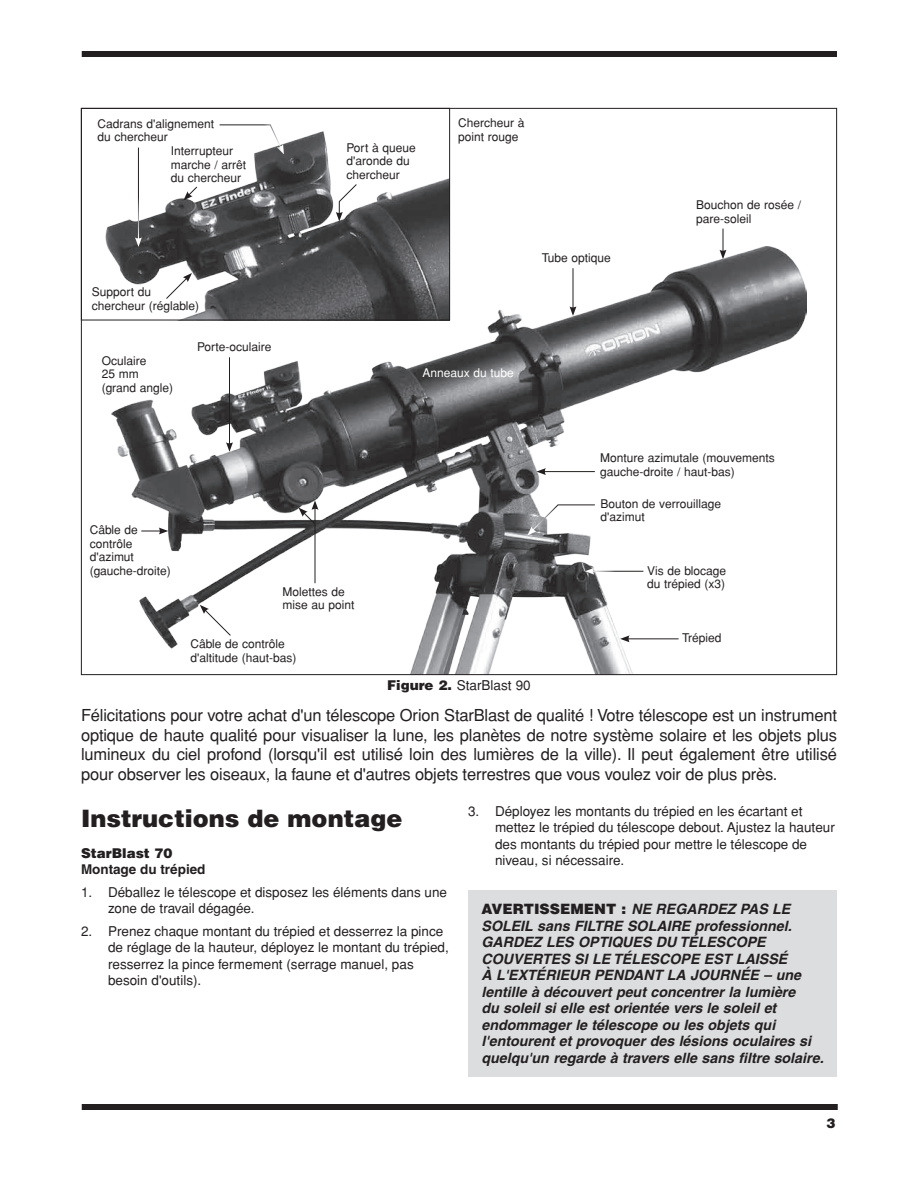
<style>
.page{position:relative;width:918px;height:1188px;background:#fff}
.page>*{position:absolute;margin:0;border:0;box-sizing:border-box;transform-origin:0 0}
.t1{font:900 24px "Helvetica";color:#231f20}
.t2{font:16.5px/19.5px "Helvetica";letter-spacing:-.01em;color:#231f20;text-align:justify}
.t3{font:italic 700 14.25px/16.5px "Helvetica";color:#231f20}
.t4{font:13.5px/16.5px "Helvetica";color:#231f20}
.t5{font:700 13.5px "Helvetica";color:#231f20}
.t6{font:900 13.5px "Helvetica";color:#231f20}
.t7{font:12px/13.5px "Helvetica";color:#231f20}
.t8{font:12px "Helvetica";color:#fff}
.s1{font-weight:900}
.s2{font-weight:900;font-style:normal}
</style>
<div class="page">
<div style="left:82px;top:51px;width:755px;height:6px;background:#231f20"></div>
<div style="left:82px;top:1104px;width:756px;height:6px;background:#231f20"></div>
<div style="left:468px;top:891px;width:369px;height:186px;background:#dcdddf"></div>
<img style="left:112px;top:247px;width:694px;height:426px">
<img style="left:105px;top:131px;width:343px;height:187px">
<div style="left:81px;top:108px;width:369px;height:212px;border:1px solid #231f20"></div>
<svg style="left:336px;top:183px;width:21px;height:38px"></svg>
<hr style="left:138px;top:148px;width:1px;height:92px;background:#fff">
<svg style="left:135px;top:237px;width:7px;height:10px"></svg>
<svg style="left:183px;top:186px;width:15px;height:14px"></svg>
<hr style="left:573px;top:268px;width:1px;height:41px;background:#231f20">
<svg style="left:570px;top:306px;width:6px;height:10px"></svg>
<svg style="left:720px;top:229px;width:6px;height:30px"></svg>
<hr style="left:543px;top:471px;width:52px;height:1px;background:#231f20">
<svg style="left:536px;top:468px;width:10px;height:7px"></svg>
<hr style="left:627px;top:638px;width:52px;height:1px;background:#231f20">
<svg style="left:620px;top:635px;width:10px;height:7px"></svg>
<hr style="left:592px;top:571px;width:51px;height:1px;background:#fff">
<svg style="left:585px;top:568px;width:9px;height:7px"></svg>
<svg style="left:527px;top:504px;width:69px;height:32px"></svg>
<hr style="left:315px;top:507px;width:1px;height:76px;background:#231f20">
<svg style="left:299px;top:500px;width:19px;height:25px"></svg>
<svg style="left:141px;top:528px;width:27px;height:6px"></svg>
<svg style="left:200px;top:605px;width:31px;height:31px"></svg>
<hr style="left:229px;top:357px;width:1px;height:88px;background:#231f20">
<svg style="left:226px;top:442px;width:7px;height:10px"></svg>
<svg style="left:165px;top:273px;width:27px;height:27px"></svg>
<svg style="left:219px;top:124px;width:65px;height:30px"></svg>
<p class="t7" style="left:98px;top:117px;width:118px">Cadrans d'alignement du chercheur</p>
<p class="t7" style="left:171px;top:144px;width:77px">Interrupteur marche / arrêt du chercheur</p>
<p class="t7" style="left:346px;top:140px;width:71px">Port à queue d'aronde du chercheur</p>
<p class="t7" style="left:458px;top:116px;width:68px">Chercheur à point rouge</p>
<p class="t7" style="left:92px;top:285px;width:109px">Support du chercheur (réglable)</p>
<p class="t7" style="left:102px;top:353px;width:73px">Oculaire<br>25 mm (grand angle)</p>
<p class="t7" style="left:197px;top:340px;width:76px">Porte-oculaire</p>
<p class="t7" style="left:542px;top:251px;width:70px">Tube optique</p>
<p class="t8" style="left:422px;top:366px;width:93px">Anneaux du tube</p>
<p class="t7" style="left:696px;top:198px;width:107px">Bouchon de rosée / pare-soleil</p>
<p class="t7" style="left:90px;top:523px;width:83px">Câble de contrôle d'azimut (gauche-droite)</p>
<p class="t7" style="left:283px;top:584px;width:74px">Molettes de mise au point</p>
<p class="t7" style="left:191px;top:637px;width:108px">Câble de contrôle d'altitude (haut-bas)</p>
<p class="t4" style="left:387px;top:677px;width:145px"><span class="s1">Figure 2.</span> StarBlast 90</p>
<p class="t7" style="left:600px;top:451px;width:176px">Monture azimutale (mouvements gauche-droite / haut-bas)</p>
<p class="t7" style="left:601px;top:497px;width:122px">Bouton de verrouillage d'azimut</p>
<p class="t7" style="left:647px;top:564px;width:81px">Vis de blocage du trépied (x3)</p>
<p class="t7" style="left:682px;top:631px;width:41px">Trépied</p>
<p class="t2" style="left:81px;top:706px;width:758px">Félicitations pour votre achat d'un télescope Orion StarBlast de qualité ! Votre télescope est un instrument optique de haute qualité pour visualiser la lune, les planètes de notre système solaire et les objets plus lumineux du ciel profond (lorsqu'il est utilisé loin des lumières de la ville). Il peut également être utilisé pour observer les oiseaux, la faune et d'autres objets terrestres que vous voulez voir de plus près.</p>
<h1 class="t1" style="left:81px;top:802px;width:323px">Instructions de montage</h1>
<p class="t6" style="left:81px;top:844px;width:93px">StarBlast 70</p>
<p class="t5" style="left:81px;top:861px;width:126px">Montage du trépied</p>
<p class="t4" style="left:108px;top:884px;width:341px;text-indent:-27px">1. Déballez le télescope et disposez les éléments dans une zone de travail dégagée.</p>
<p class="t4" style="left:108px;top:923px;width:342px;text-indent:-27px">2. Prenez chaque montant du trépied et desserrez la pince de réglage de la hauteur, déployez le montant du trépied, resserrez la pince fermement (serrage manuel, pas besoin d'outils).</p>
<p class="t4" style="left:495px;top:803px;width:341px;text-indent:-27px">3. Déployez les montants du trépied en les écartant et mettez le trépied du télescope debout. Ajustez la hauteur des montants du trépied pour mettre le télescope de niveau, si nécessaire.</p>
<p class="t3" style="left:482px;top:901px;width:344px"><span class="s2">AVERTISSEMENT :</span> NE REGARDEZ PAS LE SOLEIL sans FILTRE SOLAIRE professionnel.<br>GARDEZ LES OPTIQUES DU TÉLESCOPE COUVERTES SI LE TÉLESCOPE EST LAISSÉ<br>À L'EXTÉRIEUR PENDANT LA JOURNÉE – une lentille à découvert peut concentrer la lumière<br>du soleil si elle est orientée vers le soleil et endommager le télescope ou les objets qui l'entourent et provoquer des lésions oculaires si quelqu'un regarde à travers elle sans filtre solaire.</p>
<p class="t6" style="left:826px;top:1114px;width:11px">3</p>
</div>
